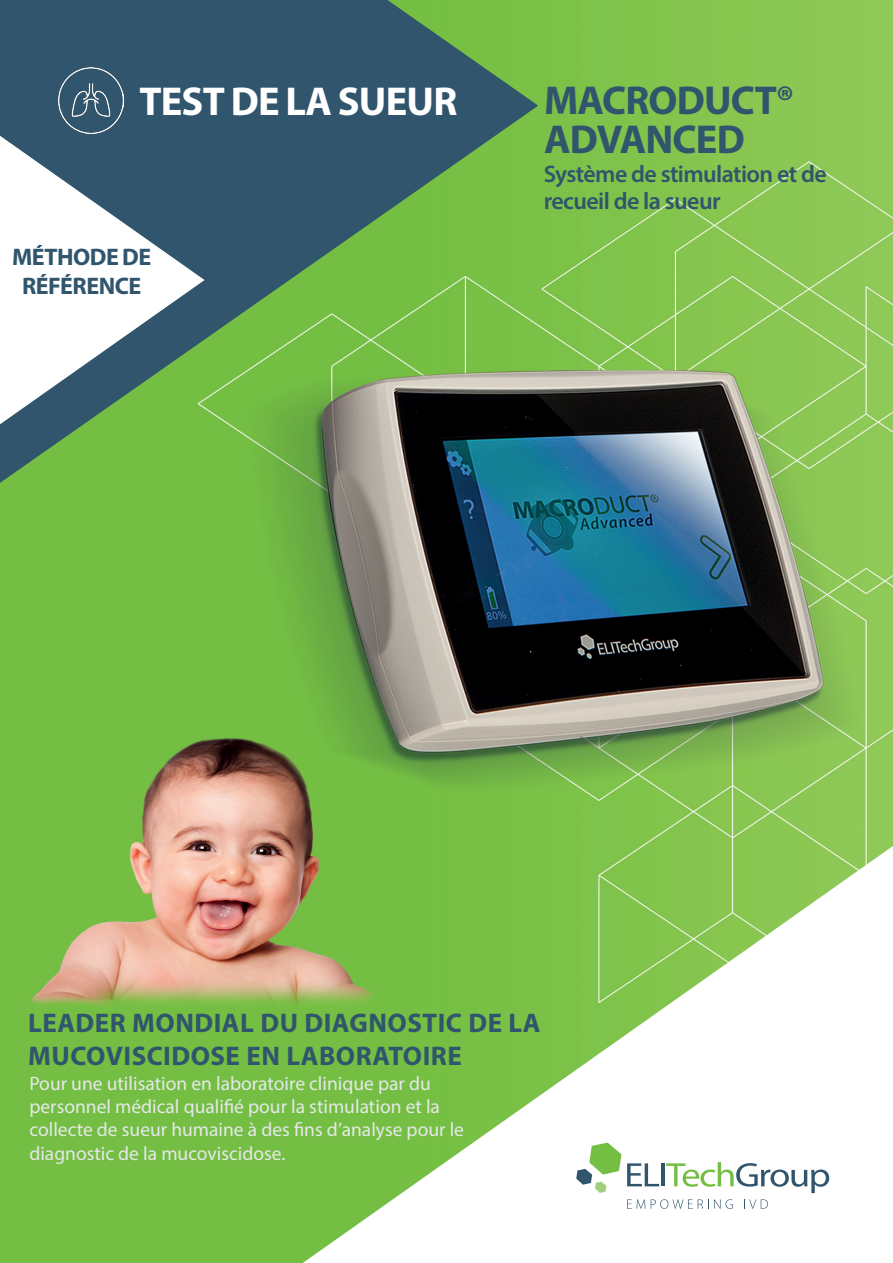
<style>
.page{position:relative;width:893px;height:1263px;background:#fff}
.page>*{position:absolute;margin:0;border:0;box-sizing:border-box;transform-origin:0 0}
.t1{font:700 40.5px/39px "Myriad Pro";letter-spacing:-.02em;color:#30556d}
.t2{font:700 40.5px "Myriad Pro";letter-spacing:-.02em;color:#fff}
.t3{font:700 27px/32.4px "Myriad Pro";letter-spacing:.02em;color:#30556d}
.t4{font:600 24px "Myriad Pro";letter-spacing:-.025em;color:#30556d}
.t5{font:700 24px/28.8px "Myriad Pro";letter-spacing:-.02em;color:#30556d;text-align:center}
.t6{font:19.5px/23.4px "Myriad Pro";color:#e6e7e9}
</style>
<div class="page">
<img style="left:0;top:0;width:893px;height:1263px">
<svg style="left:303px;top:846px;width:590px;height:417px"></svg>
<svg style="left:0;top:0;width:538px;height:483px;background:#50815b"></svg>
<svg style="left:574px;top:1099px;width:319px;height:164px"></svg>
<svg style="left:0;top:136px;width:205px;height:288px"></svg>
<img style="left:58px;top:68px;width:66px;height:65px">
<p class="t2" style="left:139px;top:75px;width:319px">TEST DE LA SUEUR</p>
<p class="t1" style="left:544px;top:80px;width:252px">MACRODUCT®<br>ADVANCED</p>
<p class="t5" style="left:12px;top:242px;width:141px">MÉTHODE DE<br>RÉFÉRENCE</p>
<p class="t4" style="left:544px;top:159px;width:285px">Système de stimulation et de</p>
<p class="t4" style="left:544px;top:185px;width:178px">recueil de la sueur</p>
<p class="t3" style="left:28px;top:1006px;width:514px">LEADER MONDIAL DU DIAGNOSTIC DE LA<br>MUCOVISCIDOSE EN LABORATOIRE</p>
<p class="t6" style="left:29px;top:1071px;width:436px">Pour une utilisation en laboratoire clinique par du personnel médical qualifié pour la stimulation et la collecte de sueur humaine à des fins d’analyse pour le diagnostic de la mucoviscidose.</p>
</div>
